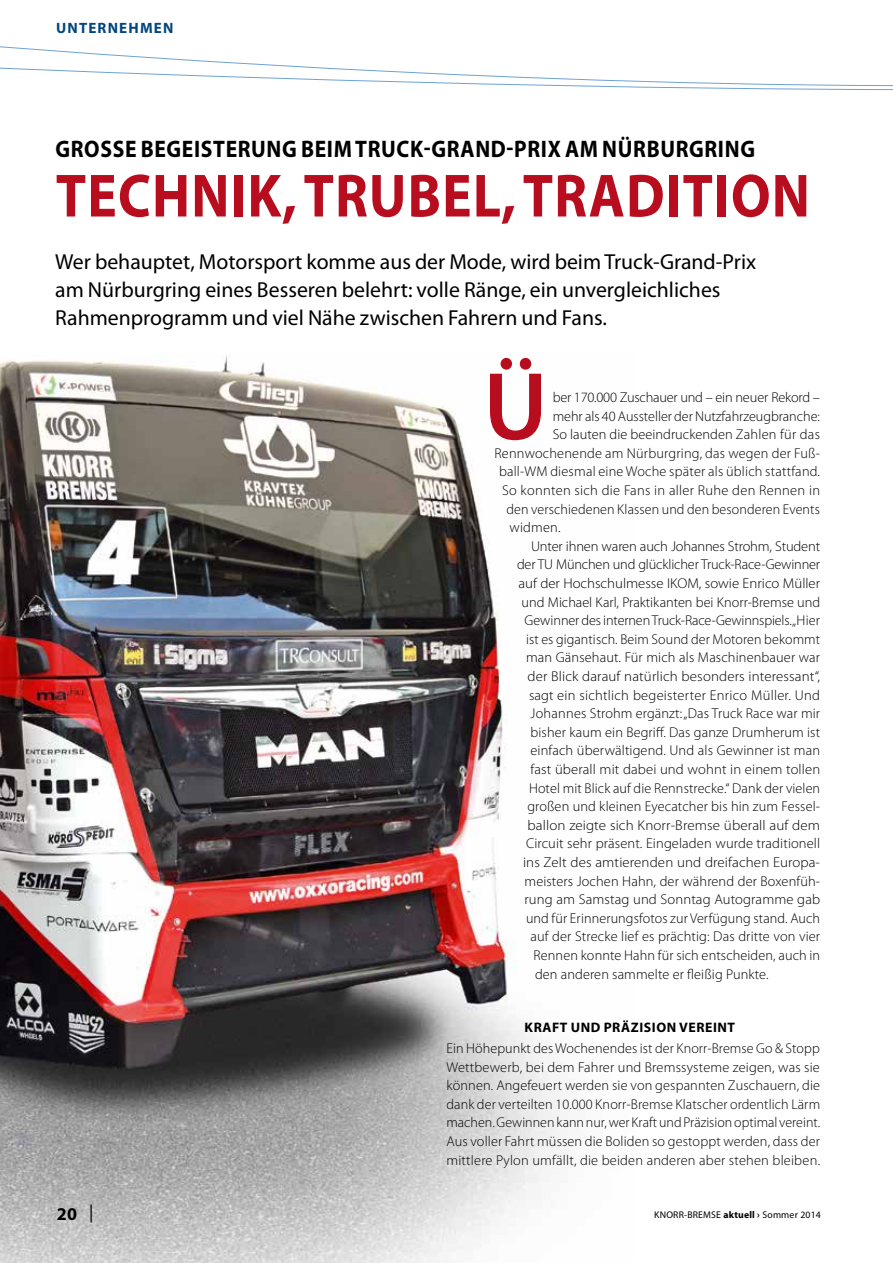
<style>
.page{position:relative;width:893px;height:1263px;background:#fff}
.page>*{position:absolute;margin:0;border:0;box-sizing:border-box;transform-origin:0 0}
.t1{font:600 97.05px "Myriad Pro";color:#b80d1e}
.t2{font:700 61.5px "Myriad Pro";letter-spacing:.02em;color:#b80d1e;scale:.9 1}
.t3{font:700 24px "Myriad Pro";letter-spacing:.03em;color:#000;scale:.9 1}
.t4{font:21.75px/27.9px "Myriad Pro";color:#000}
.t5{font:700 18px "Myriad Pro";color:#000}
.t6{font:700 15px "Myriad Pro";letter-spacing:.08em;color:#004680}
.t7{font:300 14.25px/18.6px "Myriad Pro";letter-spacing:.01em;color:#000;text-align:justify}
.t8{font:300 14.25px "Myriad Pro";letter-spacing:-.01em;color:#000}
.t9{font:300 14.25px "Myriad Pro";letter-spacing:.01em;color:#000;scale:1.04 1}
.t10{font:300 14.25px "Myriad Pro";letter-spacing:.01em;color:#000;scale:1.05 1}
.t11{font:300 14.25px "Myriad Pro";letter-spacing:-.015em;color:#000}
.t12{font:700 13.8px "Myriad Pro";letter-spacing:.04em;color:#000}
.t13{font:9.75px "Myriad Pro";letter-spacing:.02em;color:#000}
.s1{font-weight:400}
.s2{font-weight:700}
</style>
<div class="page">
<img style="left:0;top:355px;width:560px;height:908px">
<svg style="left:0;top:46px;width:893px;height:45px"></svg>
<p class="t6" style="left:56px;top:19px;width:119px">UNTERNEHMEN</p>
<h3 class="t3" style="left:55px;top:135px;width:779px">GROSSE BEGEISTERUNG BEIM TRUCK-GRAND-PRIX AM NÜRBURGRING</h3>
<h2 class="t2" style="left:56px;top:161px;width:839px">TECHNIK, TRUBEL, TRADITION</h2>
<h3 class="t4" style="left:55px;top:249px;width:702px">Wer behauptet, Motorsport komme aus der Mode, wird beim Truck-Grand-Prix am Nürburgring eines Besseren belehrt: volle Ränge, ein unvergleichliches<br>Rahmenprogramm und viel Nähe zwischen Fahrern und Fans.</h3>
<h1 class="t1" style="left:483px;top:353px;width:66px">Ü</h1>
<p class="t11" style="left:553px;top:389px;width:269px">ber 170.000 Zuschauer und – ein neuer Rekord –</p>
<p class="t7" style="left:553px;top:407px;width:269px">mehr als 40 Aussteller der Nutzfahrzeugbranche:</p>
<p class="t7" style="left:553px;top:425px;width:269px">So lauten die beeindruckenden Zahlen für das</p>
<p class="t7" style="left:494px;top:444px;width:327px">Rennwochenende am Nürburgring, das wegen der Fuß-</p>
<p class="t7" style="left:499px;top:462px;width:323px">ball-WM diesmal eine Woche später als üblich stattfand.</p>
<p class="t7" style="left:502px;top:481px;width:320px">So konnten sich die Fans in aller Ruhe den Rennen in</p>
<p class="t7" style="left:506px;top:500px;width:315px">den verschiedenen Klassen und den besonderen Events</p>
<p class="t7" style="left:509px;top:518px;width:53px">widmen.</p>
<p class="t8" style="left:531px;top:538px;width:291px">Unter ihnen waren auch Johannes Strohm, Student</p>
<p class="t8" style="left:517px;top:557px;width:305px">der TU München und glücklicher Truck-Race-Gewinner</p>
<p class="t9" style="left:518px;top:575px;width:292px">auf der Hochschulmesse IKOM, sowie Enrico Müller</p>
<p class="t7" style="left:521px;top:593px;width:300px">und Michael Karl, Praktikanten bei Knorr-Bremse und</p>
<p class="t8" style="left:524px;top:612px;width:297px">Gewinner des internen Truck-Race-Gewinnspiels. „Hier</p>
<p class="t7" style="left:526px;top:630px;width:296px">ist es gigantisch. Beim Sound der Motoren bekommt</p>
<p class="t7" style="left:526px;top:648px;width:296px">man Gänsehaut. Für mich als Maschinenbauer war</p>
<p class="t9" style="left:527px;top:668px;width:283px">der Blick darauf natürlich besonders interessant“,</p>
<p class="t7" style="left:529px;top:686px;width:293px">sagt ein sichtlich begeisterter Enrico Müller. Und</p>
<p class="t7" style="left:530px;top:704px;width:291px">Johannes Strohm ergänzt: „Das Truck Race war mir</p>
<p class="t7" style="left:530px;top:723px;width:291px">bisher kaum ein Begriff. Das ganze Drumherum ist</p>
<p class="t7" style="left:530px;top:741px;width:291px">einfach überwältigend. Und als Gewinner ist man</p>
<p class="t7" style="left:530px;top:760px;width:291px">fast überall mit dabei und wohnt in einem tollen</p>
<p class="t7" style="left:529px;top:779px;width:293px">Hotel mit Blick auf die Rennstrecke.“ Dank der vielen</p>
<p class="t7" style="left:527px;top:797px;width:294px">großen und kleinen Eyecatcher bis hin zum Fessel-</p>
<p class="t10" style="left:527px;top:817px;width:280px">ballon zeigte sich Knorr-Bremse überall auf dem</p>
<p class="t7" style="left:526px;top:834px;width:296px">Circuit sehr präsent. Eingeladen wurde traditionell</p>
<p class="t9" style="left:523px;top:854px;width:287px">ins Zelt des amtierenden und dreifachen Europa-</p>
<p class="t7" style="left:524px;top:872px;width:297px">meisters Jochen Hahn, der während der Boxenfüh-</p>
<p class="t7" style="left:524px;top:890px;width:297px">rung am Samstag und Sonntag Autogramme gab</p>
<p class="t7" style="left:526px;top:909px;width:296px">und für Erinnerungsfotos zur Verfügung stand. Auch</p>
<p class="t7" style="left:530px;top:927px;width:291px">auf der Strecke lief es prächtig: Das dritte von vier</p>
<p class="t7" style="left:533px;top:946px;width:288px">Rennen konnte Hahn für sich entscheiden, auch in</p>
<p class="t7" style="left:535px;top:965px;width:235px">den anderen sammelte er fleißig Punkte.</p>
<p class="t12" style="left:525px;top:1020px;width:212px">KRAFT UND PRÄZISION VEREINT</p>
<p class="t7" style="left:446px;top:1039px;width:375px">Ein Höhepunkt des Wochenendes ist der Knorr-Bremse Go &amp; Stopp Wettbewerb, bei dem Fahrer und Bremssysteme zeigen, was sie können. Angefeuert werden sie von gespannten Zuschauern, die dank der verteilten 10.000 Knorr-Bremse Klatscher ordentlich Lärm machen. Gewinnen kann nur, wer Kraft und Präzision optimal vereint.<br>Aus voller Fahrt müssen die Boliden so gestoppt werden, dass der mittlere Pylon umfällt, die beiden anderen aber stehen bleiben.</p>
<p class="t5" style="left:57px;top:1204px;width:38px">20 <span class="s1">|</span></p>
<p class="t13" style="left:654px;top:1209px;width:168px">KNORR-BREMSE <span class="s2">aktuell ›</span> Sommer 2014</p>
</div>
